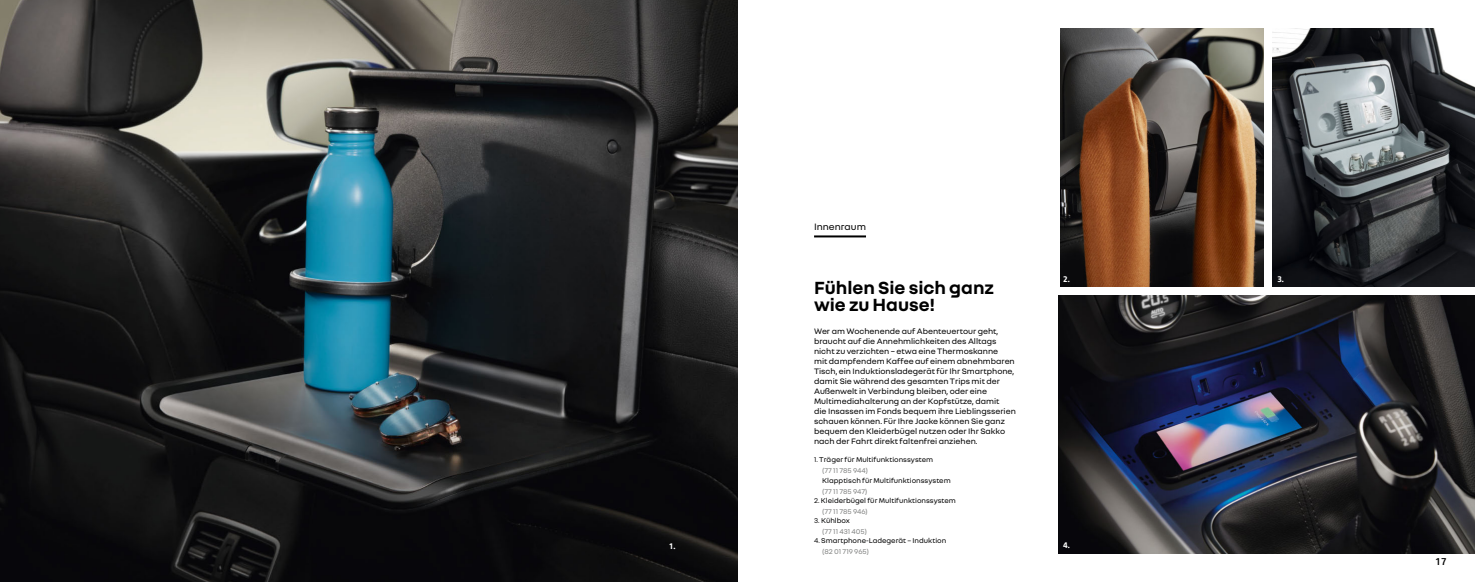
<style>
.page{position:relative;width:1475px;height:582px;background:#fff}
.page>*{position:absolute;margin:0;border:0;box-sizing:border-box;transform-origin:0 0}
.t1{font:700 19px/17.4px "Nouvel R";color:#000}
.t2{font:10px "Nouvel R";color:#000}
.t3{font:500 10px "Read";color:#000}
.t4{font:8.5px/10px "Nouvel R";color:#000}
.t5{font:700 8px "Read";color:#fff}
.t6{font:7.5px/11px "Nouvel R";color:#000}
.t7{font:7.5px/11px "Nouvel R";color:#868786}
.s1{font-style:inherit}
.s2{color:#868786}
.s3{color:#000}
</style>
<div class="page">
<img style="left:0;top:0;width:737px;height:581px">
<img style="left:1060px;top:28px;width:203px;height:258px">
<img style="left:1058px;top:295px;width:416px;height:258px">
<img style="left:1272px;top:28px;width:202px;height:258px">
<hr style="left:814px;top:235px;width:51px;height:2px;background:#000">
<p class="t5" style="left:669px;top:540px;width:8px">1.</p>
<p class="t2" style="left:814px;top:221px;width:53px">Innenraum</p>
<h1 class="t1" style="left:814px;top:278px;width:181px">Fühlen Sie sich ganz wie zu Hause!</h1>
<p class="t4" style="left:814px;top:325px;width:203px">Wer am Wochenende auf Abenteuertour geht, braucht auf die Annehmlichkeiten des Alltags nicht zu verzichten – etwa eine Thermoskanne<br>mit dampfendem Kaffee auf einem abnehmbaren Tisch, ein Induktionsladegerät für Ihr Smartphone, damit Sie während des gesamten Trips mit der Außenwelt in Verbindung bleiben, oder eine Multimediahalterung an der Kopfstütze, damit<br>die Insassen im Fonds bequem ihre Lieblingsserien schauen können. Für Ihre Jacke können Sie ganz bequem den Kleiderbügel nutzen oder Ihr Sakko nach der Fahrt direkt faltenfrei anziehen.</p>
<p class="t6" style="left:822px;top:454px;width:112px;text-indent:-8px"><span class="s1">1.</span> Träger für Multifunktionssystem <span class="s2">(77 11 785 944)</span></p>
<p class="t6" style="left:822px;top:474px;width:130px">Klapptisch für Multifunktionssystem</p>
<p class="t7" style="left:822px;top:485px;width:47px">(77 11 785 947)</p>
<p class="t6" style="left:822px;top:494px;width:135px;text-indent:-8px"><span class="s1">2.</span> Kleiderbügel für Multifunktionssystem <span class="s2">(77 11 785 946)</span></p>
<p class="t7" style="left:822px;top:514px;width:46px;text-indent:-8px"><span class="s3">3.</span> <span class="s3">Kühlbox<br></span>(77 11 431 405)</p>
<p class="t6" style="left:822px;top:534px;width:125px;text-indent:-8px"><span class="s1">4.</span> Smartphone-Ladegerät – Induktion <span class="s2">(82 01 719 965)</span></p>
<p class="t5" style="left:1062px;top:274px;width:8px">2.</p>
<p class="t5" style="left:1062px;top:540px;width:8px">4.</p>
<p class="t5" style="left:1276px;top:274px;width:8px">3.</p>
<p class="t3" style="left:1435px;top:554px;width:13px">17</p>
</div>
